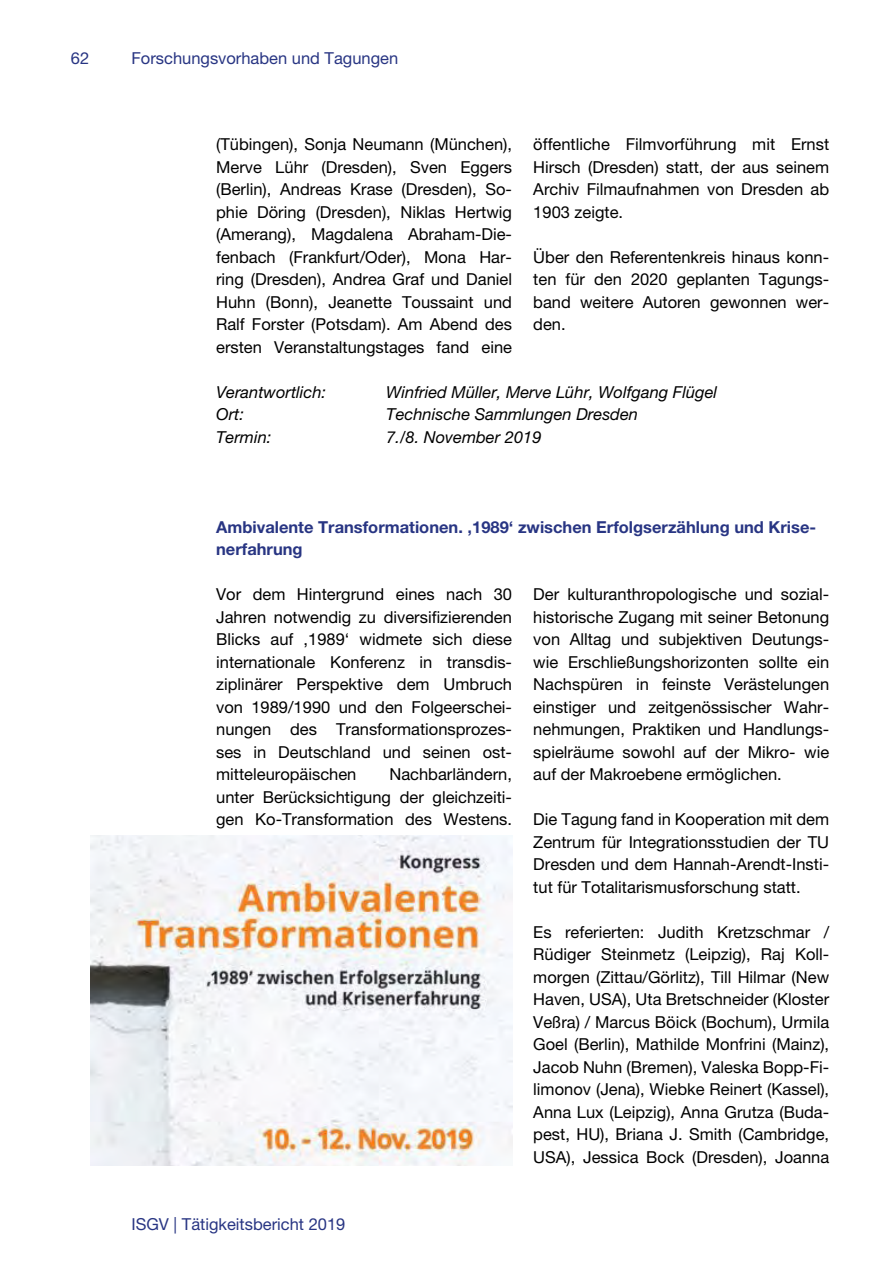
<style>
.page{position:relative;width:893px;height:1263px;background:#fff}
.page>*{position:absolute;margin:0;border:0;box-sizing:border-box;transform-origin:0 0}
.Absatz{font:16.5px/22.5px "Helvetica Neue LT Pro";color:#000;text-align:justify}
.C_Projektzeile{font:italic 16.5px "Helvetica Neue LT Pro";color:#000}
.C_Ü4_mit_Abstand{font:700 16.5px/22.5px "Helvetica Neue LT Pro";color:#283583}
.t1{font:16.5px "Helvetica Neue LT Pro";color:#283583}
</style>
<div class="page">
<img style="left:90px;top:836px;width:422px;height:329px">
<p class="t1" style="left:71px;top:48px;width:20px">62</p>
<p class="t1" style="left:131px;top:48px;width:268px">Forschungsvorhaben und Tagungen</p>
<p class="Absatz" style="left:216px;top:133px;width:297px">(Tübingen), Sonja Neumann (München), Merve Lühr (Dresden), Sven Eggers (Berlin), Andreas Krase (Dresden), So&shy;phie Döring (Dresden), Niklas Hertwig (Amerang), Magdalena Abraham-Die&shy;fenbach (Frankfurt/Oder), Mona Har&shy;ring (Dresden), Andrea Graf und Daniel Huhn (Bonn), Jeanette Toussaint und Ralf Forster (Potsdam). Am Abend des ersten Veranstaltungstages fand eine</p>
<p class="Absatz" style="left:533px;top:133px;width:297px">öffentliche Filmvorführung mit Ernst Hirsch (Dresden) statt, der aus seinem Archiv Filmaufnahmen von Dresden ab 1903 zeigte.</p>
<p class="Absatz" style="left:533px;top:245px;width:297px">Über den Referentenkreis hinaus konn&shy;ten für den 2020 geplanten Tagungs&shy;band weitere Autoren gewonnen wer&shy;den.</p>
<p class="C_Projektzeile" style="left:216px;top:382px;width:112px">Verantwortlich:</p>
<p class="C_Projektzeile" style="left:386px;top:382px;width:332px">Winfried Müller, Merve Lühr, Wolfgang Flügel</p>
<p class="C_Projektzeile" style="left:216px;top:404px;width:29px">Ort:</p>
<p class="C_Projektzeile" style="left:386px;top:404px;width:253px">Technische Sammlungen Dresden</p>
<p class="C_Projektzeile" style="left:216px;top:427px;width:57px">Termin:</p>
<p class="C_Projektzeile" style="left:386px;top:427px;width:157px">7./8. November 2019</p>
<p class="C_Ü4_mit_Abstand" style="left:216px;top:515px;width:602px">Ambivalente Transformationen. ‚1989‘ zwischen Erfolgserzählung und Krise&shy;nerfahrung</p>
<p class="Absatz" style="left:216px;top:583px;width:297px">Vor dem Hintergrund eines nach 30<br>Jahren notwendig zu diversifizierenden Blicks auf ‚1989‘ widmete sich diese internationale Konferenz in transdis&shy;ziplinärer Perspektive dem Umbruch von 1989/1990 und den Folgeerschei&shy;nungen des Transformationsprozes&shy;ses in Deutschland und seinen ost&shy;mitteleuropäischen</p>
<p class="Absatz" style="left:533px;top:583px;width:297px">Der kulturanthropologische und sozial&shy;historische Zugang mit seiner Betonung von Alltag und subjektiven Deutungs&shy;wie Erschließungshorizonten sollte ein Nachspüren in feinste Verästelungen einstiger und zeitgenössischer Wahr&shy;nehmungen, Praktiken und Handlungs&shy;spielräume sowohl auf der Mikro- wie auf der Makroebene ermöglichen.</p>
<p class="Absatz" style="left:533px;top:808px;width:297px">Die Tagung fand in Kooperation mit dem Zentrum für Integrationsstudien der TU Dresden und dem Hannah-Arendt-Insti&shy;tut für Totalitarismusforschung statt.</p>
<p class="Absatz" style="left:533px;top:920px;width:297px">Es referierten: Judith Kretzschmar / Rüdiger Steinmetz (Leipzig), Raj Koll&shy;morgen (Zittau/Görlitz), Till Hilmar (New Haven, USA), Uta Bretschneider (Kloster Veßra) / Marcus Böick (Bochum), Urmila Goel (Berlin), Mathilde Monfrini (Mainz), Jacob Nuhn (Bremen), Valeska Bopp-Fi&shy;limonov (Jena), Wiebke Reinert (Kassel), Anna Lux (Leipzig), Anna Grutza (Buda&shy;pest, HU), Briana J. Smith (Cambridge, USA), Jessica Bock (Dresden), Joanna</p>
<p class="Absatz" style="left:216px;top:763px;width:297px;text-indent:173px">Nachbarländern, unter Berücksichtigung der gleichzeiti&shy;gen Ko-Transformation des Westens.</p>
<p class="t1" style="left:131px;top:1214px;width:215px">ISGV | Tätigkeitsbericht 2019</p>
</div>
